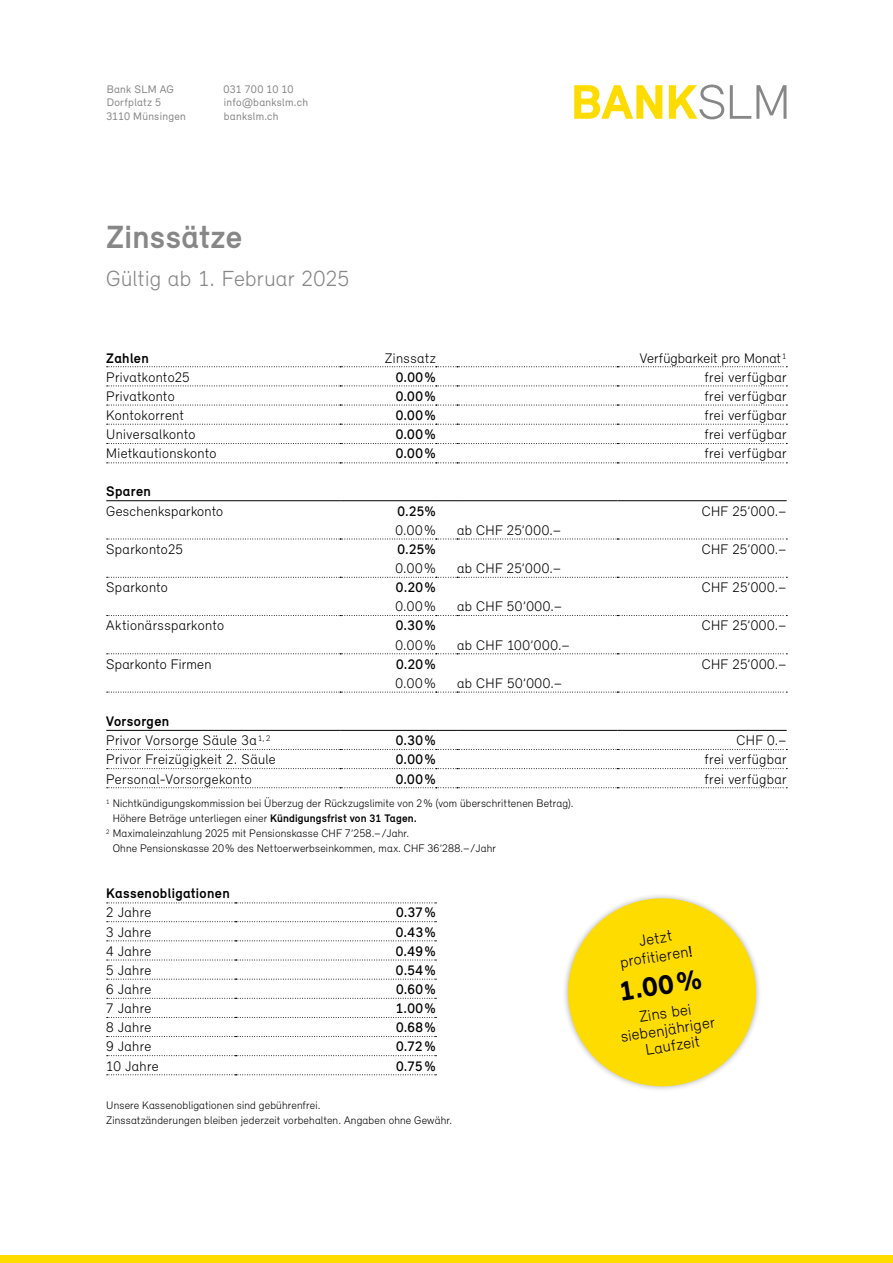
<style>
.page{position:relative;width:893px;height:1263px;background:#fff}
.page>*{position:absolute;margin:0;border:0;box-sizing:border-box;transform-origin:0 0}
.t1{font:700 33px "Relevant";letter-spacing:.01em;color:#868786}
.t2{font:900 28.2px "Relevant";color:#000}
.t3{font:300 22.5px "Relevant";letter-spacing:.01em;color:#868786}
.t4{font:300 16.05px/16.6px "Relevant";color:#000;text-align:center}
.t5{font:300 14.25px/19.2px "Relevant";letter-spacing:.02em;color:#000}
.t6{font:500 14.25px "Relevant";letter-spacing:.03em;color:#000}
.t7{font:700 14.25px "Relevant";letter-spacing:.025em;color:#000}
.t8{font:300 11.25px/15px "Relevant";letter-spacing:.015em;color:#000}
.t9{font:11.25px/13.5px "Relevant";letter-spacing:.025em;color:#868786}
.s1{font-weight:700}
.s2{font-weight:500}
</style>
<div class="page">
<svg style="left:574px;top:85px;width:88px;height:34px"></svg>
<svg style="left:669px;top:85px;width:55px;height:34px"></svg>
<svg style="left:730px;top:85px;width:56px;height:34px"></svg>
<div style="left:0;top:1255px;width:893px;height:8px;background:#ffdc00"></div>
<svg style="left:107px;top:366px;width:680px;height:1px"></svg>
<svg style="left:107px;top:385px;width:680px;height:1px"></svg>
<svg style="left:107px;top:405px;width:680px;height:1px"></svg>
<svg style="left:107px;top:424px;width:680px;height:1px"></svg>
<svg style="left:107px;top:443px;width:680px;height:1px"></svg>
<svg style="left:107px;top:462px;width:680px;height:1px"></svg>
<svg style="left:107px;top:539px;width:680px;height:1px"></svg>
<svg style="left:107px;top:577px;width:680px;height:1px"></svg>
<svg style="left:107px;top:615px;width:680px;height:1px"></svg>
<svg style="left:107px;top:653px;width:680px;height:1px"></svg>
<svg style="left:107px;top:692px;width:680px;height:1px"></svg>
<svg style="left:107px;top:749px;width:680px;height:1px"></svg>
<svg style="left:107px;top:768px;width:680px;height:1px"></svg>
<hr style="left:106px;top:500px;width:234px;height:1px;background:#000">
<hr style="left:340px;top:500px;width:96px;height:1px;background:#000">
<svg style="left:436px;top:500px;width:21px;height:1px"></svg>
<hr style="left:457px;top:500px;width:160px;height:1px;background:#000">
<hr style="left:617px;top:500px;width:170px;height:1px;background:#000">
<svg style="left:436px;top:730px;width:21px;height:1px"></svg>
<hr style="left:457px;top:730px;width:160px;height:1px;background:#000">
<hr style="left:617px;top:730px;width:170px;height:1px;background:#000">
<svg style="left:107px;top:787px;width:680px;height:1px"></svg>
<hr style="left:106px;top:730px;width:234px;height:1px;background:#000">
<hr style="left:340px;top:730px;width:96px;height:1px;background:#000">
<svg style="left:107px;top:902px;width:329px;height:1px"></svg>
<svg style="left:107px;top:921px;width:329px;height:1px"></svg>
<svg style="left:107px;top:940px;width:329px;height:1px"></svg>
<svg style="left:107px;top:960px;width:329px;height:1px"></svg>
<svg style="left:107px;top:979px;width:329px;height:1px"></svg>
<svg style="left:107px;top:998px;width:329px;height:1px"></svg>
<svg style="left:107px;top:1017px;width:329px;height:1px"></svg>
<svg style="left:107px;top:1036px;width:329px;height:1px"></svg>
<svg style="left:107px;top:1055px;width:329px;height:1px"></svg>
<svg style="left:107px;top:1074px;width:329px;height:1px"></svg>
<svg style="left:564px;top:895px;width:196px;height:195px"></svg>
<p class="t9" style="left:106px;top:82px;width:81px">Bank SLM AG<br>Dorfplatz 5<br>3110 Münsingen</p>
<p class="t9" style="left:224px;top:82px;width:86px">031 700 10 10 info@bankslm.ch bankslm.ch</p>
<h1 class="t1" style="left:106px;top:216px;width:138px">Zinssätze</h1>
<h3 class="t3" style="left:106px;top:265px;width:245px">Gültig ab 1. Februar 2025</h3>
<p class="t7" style="left:106px;top:349px;width:44px">Zahlen</p>
<p class="t5" style="left:385px;top:348px;width:52px">Zinssatz</p>
<p class="t5" style="left:640px;top:348px;width:148px">Verfügbarkeit pro Monat<sup>1</sup></p>
<p class="t5" style="left:106px;top:367px;width:85px">Privatkonto25</p>
<p class="t6" style="left:396px;top:368px;width:41px">0.00%</p>
<p class="t5" style="left:704px;top:367px;width:84px">frei verfügbar</p>
<p class="t5" style="left:106px;top:386px;width:70px">Privatkonto</p>
<p class="t6" style="left:396px;top:387px;width:41px">0.00%</p>
<p class="t5" style="left:704px;top:386px;width:84px">frei verfügbar</p>
<p class="t5" style="left:106px;top:405px;width:79px">Kontokorrent</p>
<p class="t6" style="left:396px;top:406px;width:41px">0.00%</p>
<p class="t5" style="left:704px;top:405px;width:84px">frei verfügbar</p>
<p class="t5" style="left:106px;top:424px;width:91px">Universalkonto</p>
<p class="t6" style="left:396px;top:426px;width:41px">0.00%</p>
<p class="t5" style="left:704px;top:424px;width:84px">frei verfügbar</p>
<p class="t5" style="left:106px;top:444px;width:112px">Mietkautionskonto</p>
<p class="t6" style="left:396px;top:445px;width:41px">0.00%</p>
<p class="t5" style="left:704px;top:444px;width:84px">frei verfügbar</p>
<p class="t7" style="left:106px;top:483px;width:46px">Sparen</p>
<p class="t5" style="left:106px;top:501px;width:118px">Geschenksparkonto</p>
<p class="t6" style="left:398px;top:502px;width:40px">0.25%</p>
<p class="t5" style="left:395px;top:520px;width:42px">0.00%</p>
<p class="t5" style="left:457px;top:520px;width:106px">ab CHF 25’000.–</p>
<p class="t5" style="left:702px;top:501px;width:86px">CHF 25’000.–</p>
<p class="t5" style="left:106px;top:539px;width:78px">Sparkonto25</p>
<p class="t6" style="left:398px;top:540px;width:40px">0.25%</p>
<p class="t5" style="left:395px;top:558px;width:42px">0.00%</p>
<p class="t5" style="left:457px;top:558px;width:106px">ab CHF 25’000.–</p>
<p class="t5" style="left:702px;top:539px;width:86px">CHF 25’000.–</p>
<p class="t5" style="left:106px;top:577px;width:63px">Sparkonto</p>
<p class="t6" style="left:396px;top:579px;width:41px">0.20%</p>
<p class="t5" style="left:395px;top:597px;width:42px">0.00%</p>
<p class="t5" style="left:457px;top:597px;width:107px">ab CHF 50’000.–</p>
<p class="t5" style="left:702px;top:577px;width:86px">CHF 25’000.–</p>
<p class="t5" style="left:106px;top:616px;width:119px">Aktionärssparkonto</p>
<p class="t6" style="left:396px;top:617px;width:41px">0.30%</p>
<p class="t5" style="left:395px;top:635px;width:42px">0.00%</p>
<p class="t5" style="left:457px;top:635px;width:114px">ab CHF 100’000.–</p>
<p class="t5" style="left:702px;top:616px;width:86px">CHF 25’000.–</p>
<p class="t5" style="left:106px;top:654px;width:107px">Sparkonto Firmen</p>
<p class="t6" style="left:396px;top:655px;width:41px">0.20%</p>
<p class="t5" style="left:395px;top:673px;width:42px">0.00%</p>
<p class="t5" style="left:457px;top:673px;width:107px">ab CHF 50’000.–</p>
<p class="t5" style="left:702px;top:654px;width:86px">CHF 25’000.–</p>
<p class="t5" style="left:106px;top:711px;width:166px"><span class="s1">Vorsorgen<br></span>Privor Vorsorge Säule 3a <sup>1,</sup> <sup>2</sup></p>
<p class="t6" style="left:396px;top:732px;width:41px">0.30%</p>
<p class="t5" style="left:736px;top:730px;width:52px">CHF 0.–</p>
<p class="t5" style="left:106px;top:750px;width:171px">Privor Freizügigkeit 2. Säule</p>
<p class="t6" style="left:396px;top:751px;width:41px">0.00%</p>
<p class="t5" style="left:704px;top:750px;width:84px">frei verfügbar</p>
<p class="t5" style="left:106px;top:769px;width:147px">Personal-Vorsorgekonto</p>
<p class="t6" style="left:396px;top:770px;width:41px">0.00%</p>
<p class="t5" style="left:704px;top:769px;width:84px">frei verfügbar</p>
<p class="t8" style="left:106px;top:795px;width:469px"><sup>1</sup> Nichtkündigungskommission bei Überzug der Rückzugslimite von 2% (vom überschrittenen Betrag).</p>
<p class="t8" style="left:113px;top:810px;width:306px">Höhere Beträge unterliegen einer <span class="s1">Kündigungsfrist von 31 Tagen.</span></p>
<p class="t8" style="left:106px;top:825px;width:305px"><sup>2</sup> Maximaleinzahlung 2025 mit Pensionskasse CHF 7’258.–/Jahr.</p>
<p class="t8" style="left:113px;top:840px;width:385px">Ohne Pensionskasse 20% des Nettoerwerbseinkommen, max. CHF 36’288.–/Jahr</p>
<p class="t7" style="left:106px;top:885px;width:125px">Kassenobligationen</p>
<p class="t5" style="left:106px;top:903px;width:47px">2 Jahre</p>
<p class="t6" style="left:396px;top:904px;width:41px">0.37%</p>
<p class="t5" style="left:106px;top:922px;width:47px">3 Jahre</p>
<p class="t6" style="left:396px;top:923px;width:41px">0.43%</p>
<p class="t5" style="left:106px;top:941px;width:47px">4 Jahre</p>
<p class="t6" style="left:396px;top:942px;width:41px">0.49%</p>
<p class="t5" style="left:106px;top:960px;width:47px">5 Jahre</p>
<p class="t6" style="left:396px;top:961px;width:41px">0.54%</p>
<p class="t5" style="left:106px;top:979px;width:47px">6 Jahre</p>
<p class="t6" style="left:396px;top:981px;width:41px">0.60%</p>
<p class="t5" style="left:106px;top:998px;width:47px">7 Jahre</p>
<p class="t6" style="left:396px;top:1000px;width:42px">1.00%</p>
<p class="t5" style="left:106px;top:1018px;width:47px">8 Jahre</p>
<p class="t6" style="left:396px;top:1019px;width:41px">0.68%</p>
<p class="t5" style="left:106px;top:1037px;width:47px">9 Jahre</p>
<p class="t6" style="left:396px;top:1038px;width:41px">0.72%</p>
<p class="t5" style="left:106px;top:1056px;width:54px">10 Jahre</p>
<p class="t6" style="left:396px;top:1057px;width:41px">0.75 %</p>
<p class="t8" style="left:106px;top:1097px;width:347px">Unsere Kassenobligationen sind gebührenfrei.<br>Zinssatzänderungen bleiben jederzeit vorbehalten. Angaben ohne Gewähr.</p>
<p class="t4" style="left:616px;top:934px;width:75px;line-height:18.6px;rotate:-9deg">Jetzt profitieren<span class="s2">!</span></p>
<h2 class="t2" style="left:616px;top:974px;width:86px;rotate:-9deg">1.00%</h2>
<p class="t4" style="left:617px;top:1012px;width:97px;rotate:-9deg">Zins bei siebenjähriger<br>Laufzeit</p>
</div>
